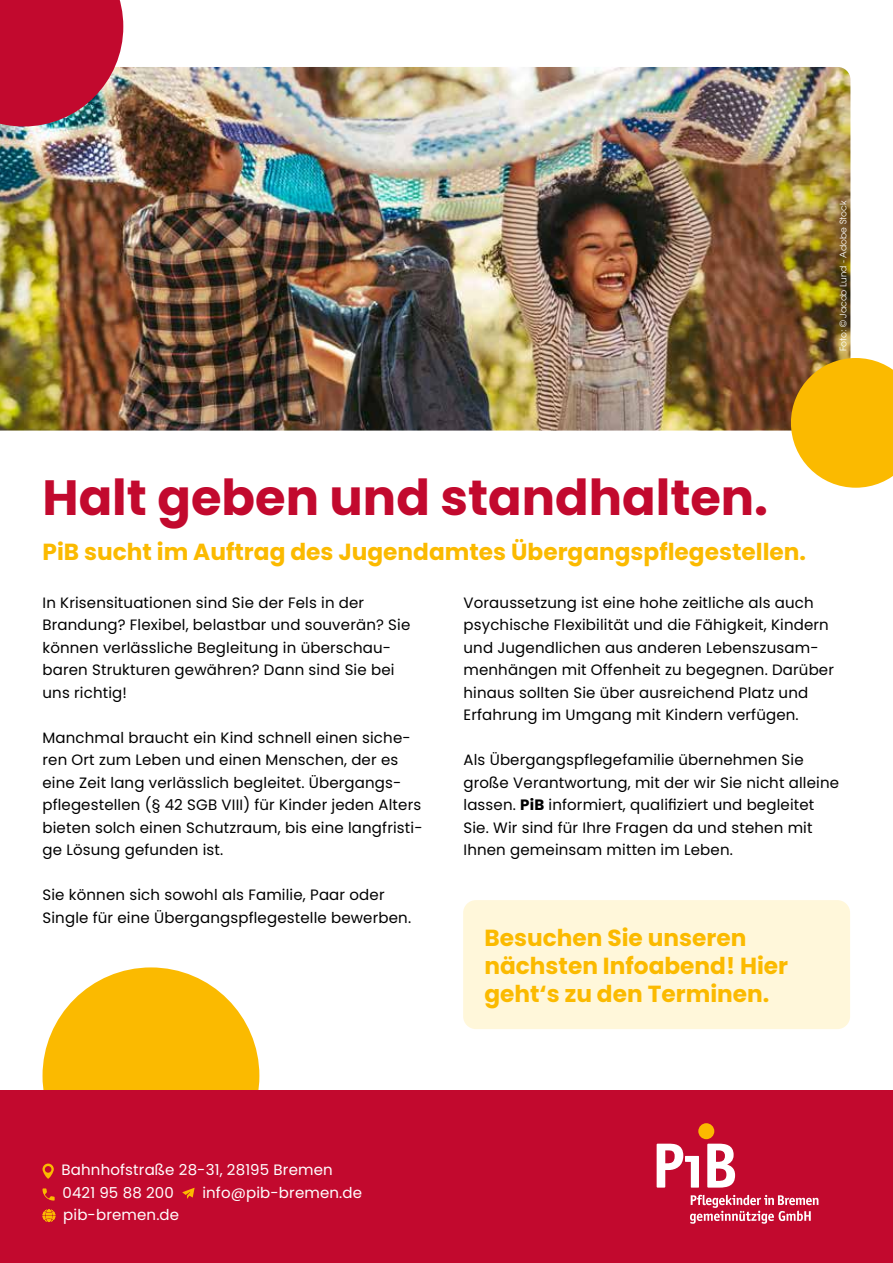
<style>
.page{position:relative;width:893px;height:1263px;background:#fff}
.page>*{position:absolute;margin:0;border:0;box-sizing:border-box;transform-origin:0 0}
.t1{font:700 49.5px "Poppins";color:#c2092e}
.t2{font:700 23.25px/27.9px "Poppins";color:#fbba00}
.t3{font:15px/22.5px "Poppins";letter-spacing:.01em;color:#000}
.t4{font:15px/22.5px "Poppins";letter-spacing:.01em;color:#fff}
.t5{font:9px "ITC Avant Garde Std";color:#fff}
.s1{font-weight:700}
</style>
<div class="page">
<img style="left:0;top:67px;width:850px;height:364px">
<div style="left:43px;top:967px;width:216px;height:217px;background:#fbba00;border-radius:50%"></div>
<div style="left:0;top:1091px;width:893px;height:172px;background:#c2092e"></div>
<svg style="left:690px;top:1195px;width:128px;height:29px"></svg>
<div style="left:698px;top:1123px;width:16px;height:16px;background:#fbba00;border-radius:50%"></div>
<svg style="left:657px;top:1144px;width:42px;height:43px"></svg>
<svg style="left:707px;top:1144px;width:28px;height:43px"></svg>
<svg style="left:0;top:0;width:123px;height:126px;background:#b91b3a"></svg>
<svg style="left:791px;top:358px;width:102px;height:130px;background:#f2b81b"></svg>
<svg style="left:43px;top:1163px;width:11px;height:16px"></svg>
<svg style="left:43px;top:1188px;width:12px;height:12px"></svg>
<svg style="left:182px;top:1188px;width:13px;height:11px"></svg>
<svg style="left:43px;top:1209px;width:12px;height:13px"></svg>
<div style="left:463px;top:900px;width:387px;height:129px;background:#fff7da;border-radius:13px"></div>
<p class="t5" style="left:838px;top:351px;width:152px;rotate:-90deg">Foto: © Jacob Lund - Adobe Stock</p>
<h1 class="t1" style="left:43px;top:469px;width:727px">Halt geben und standhalten.</h1>
<h2 class="t2" style="left:43px;top:538px;width:765px">PiB sucht im Auftrag des Jugendamtes Übergangspflegestellen.</h2>
<p class="t3" style="left:43px;top:591px;width:369px">In Krisensituationen sind Sie der Fels in der Brandung? Flexibel, belastbar und souverän? Sie können verlässliche Begleitung in überschau&shy;baren Strukturen gewähren? Dann sind Sie bei uns richtig!</p>
<p class="t3" style="left:43px;top:726px;width:382px">Manchmal braucht ein Kind schnell einen siche&shy;ren Ort zum Leben und einen Menschen, der es eine Zeit lang verlässlich begleitet. Übergangs&shy;pflegestellen (§ 42 SGB VIII) für Kinder jeden Alters bieten solch einen Schutzraum, bis eine langfristi&shy;ge Lösung gefunden ist.</p>
<p class="t3" style="left:43px;top:884px;width:370px">Sie können sich sowohl als Familie, Paar oder<br>Single für eine Übergangspflegestelle bewerben.</p>
<p class="t3" style="left:463px;top:591px;width:372px">Voraussetzung ist eine hohe zeitliche als auch psychische Flexibilität und die Fähigkeit, Kindern und Jugendlichen aus anderen Lebenszusam&shy;menhängen mit Offenheit zu begegnen. Darüber hinaus sollten Sie über ausreichend Platz und Erfahrung im Umgang mit Kindern verfügen.</p>
<p class="t3" style="left:463px;top:749px;width:377px">Als Übergangspflegefamilie übernehmen Sie große Verantwortung, mit der wir Sie nicht alleine lassen. <span class="s1">PiB</span> informiert, qualifiziert und begleitet Sie. Wir sind für Ihre Fragen da und stehen mit Ihnen gemeinsam mitten im Leben.</p>
<h2 class="t2" style="left:484px;top:924px;width:305px">Besuchen Sie unseren nächsten Infoabend! Hier geht‘s zu den Terminen.</h2>
<p class="t4" style="left:62px;top:1159px;width:273px">Bahnhofstraße 28-31, 28195 Bremen<br>0421 95 88 200</p>
<p class="t4" style="left:202px;top:1181px;width:161px">info@pib-bremen.de</p>
<p class="t4" style="left:63px;top:1204px;width:118px">pib-bremen.de</p>
</div>
